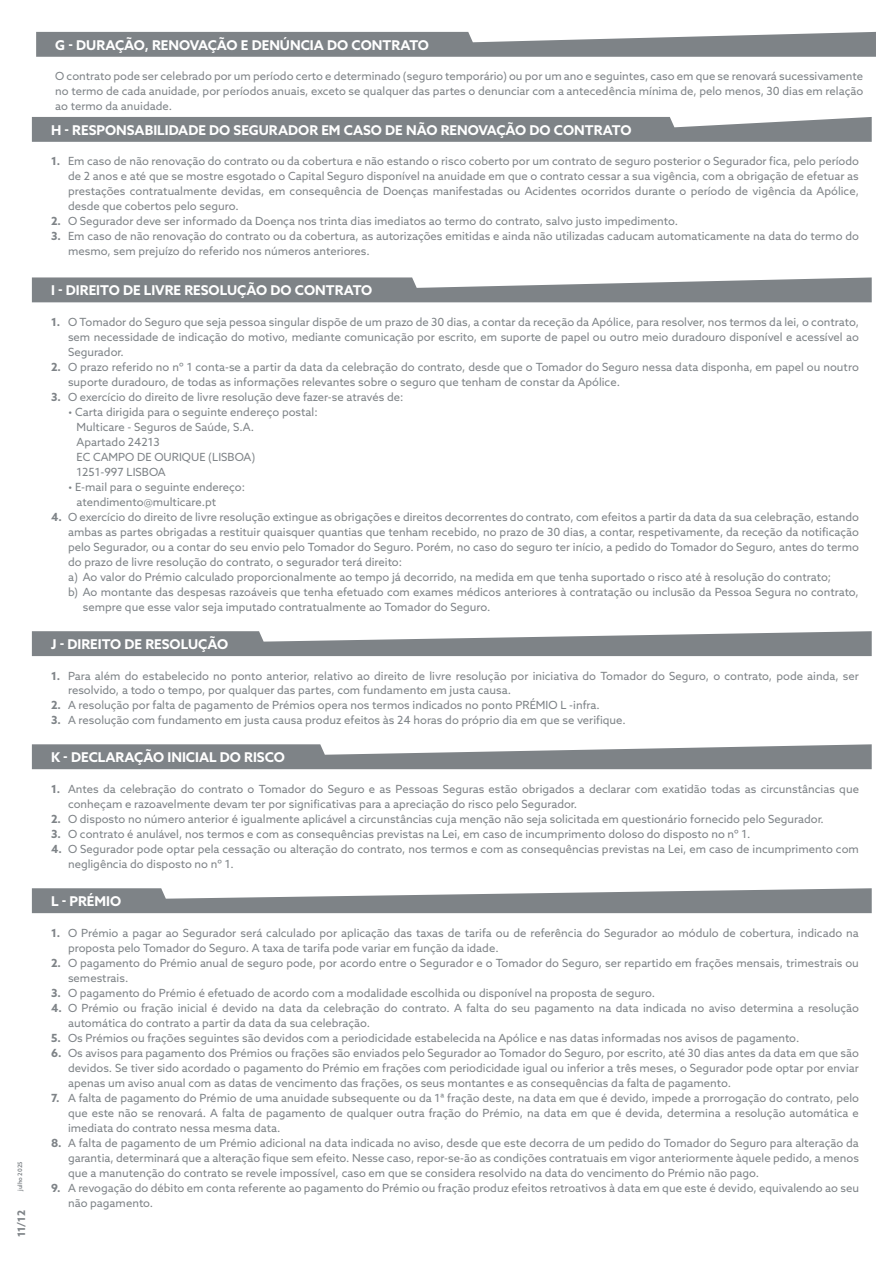
<style>
.page{position:relative;width:893px;height:1263px;background:#fff}
.page>*{position:absolute;margin:0;border:0;box-sizing:border-box;transform-origin:0 0}
.t1{font:700 13.5px "Azo Sans";color:#fff}
.t2{font:11.25px/15px "Azo Sans";color:#7e8387}
.t3{font:700 10.5px "Azo Sans";color:#7e8387}
.t4{font:500 6px "Azo Sans";color:#7e8387}
.s1{font-weight:700}
</style>
<div class="page">
<svg style="left:32px;top:277px;width:840px;height:25px;background:#8f9396"></svg>
<svg style="left:32px;top:631px;width:840px;height:25px;background:#92969a"></svg>
<svg style="left:32px;top:744px;width:840px;height:25px;background:#919598"></svg>
<svg style="left:32px;top:888px;width:840px;height:25px"></svg>
<svg style="left:32px;top:117px;width:840px;height:25px;background:#85898d"></svg>
<svg style="left:36px;top:32px;width:840px;height:25px;background:#8c9094"></svg>
<p class="t4" style="left:16px;top:1191px;width:31px;rotate:-90deg">julho 2025</p>
<p class="t3" style="left:17px;top:1237px;width:29px;rotate:-90deg">11/12</p>
<p class="t1" style="left:55px;top:39px;width:375px">G - DURAÇÃO, RENOVAÇÃO E DENÚNCIA DO CONTRATO</p>
<p class="t2" style="left:55px;top:70px;width:809px;text-align:justify">O contrato pode ser celebrado por um período certo e determinado (seguro temporário) ou por um ano e seguintes, caso em que se renovará sucessivamente no termo de cada anuidade, por períodos anuais, exceto se qualquer das partes o denunciar com a antecedência mínima de, pelo menos, 30 dias em relação ao termo da anuidade.</p>
<p class="t1" style="left:51px;top:124px;width:582px">H - RESPONSABILIDADE DO SEGURADOR EM CASO DE NÃO RENOVAÇÃO DO CONTRATO</p>
<p class="t2" style="left:68px;top:155px;width:792px;text-align:justify;text-indent:-17px"><span class="s1">1.</span> Em caso de não renovação do contrato ou da cobertura e não estando o risco coberto por um contrato de seguro posterior o Segurador fica, pelo período de 2 anos e até que se mostre esgotado o Capital Seguro disponível na anuidade em que o contrato cessar a sua vigência, com a obrigação de efetuar as prestações contratualmente devidas, em consequência de Doenças manifestadas ou Acidentes ocorridos durante o período de vigência da Apólice, desde que cobertos pelo seguro.</p>
<p class="t2" style="left:51px;top:215px;width:628px"><span class="s1">2.</span> O Segurador deve ser informado da Doença nos trinta dias imediatos ao termo do contrato, salvo justo impedimento.</p>
<p class="t2" style="left:68px;top:230px;width:792px;text-indent:-17px"><span class="s1">3.</span> Em caso de não renovação do contrato ou da cobertura, as autorizações emitidas e ainda não utilizadas caducam automaticamente na data do termo do mesmo, sem prejuízo do referido nos números anteriores.</p>
<p class="t1" style="left:51px;top:285px;width:323px">I - DIREITO DE LIVRE RESOLUÇÃO DO CONTRATO</p>
<p class="t2" style="left:68px;top:315px;width:792px;text-align:justify;text-indent:-17px"><span class="s1">1.</span> O Tomador do Seguro que seja pessoa singular dispõe de um prazo de 30 dias, a contar da receção da Apólice, para resolver, nos termos da lei, o contrato, sem necessidade de indicação do motivo, mediante comunicação por escrito, em suporte de papel ou outro meio duradouro disponível e acessível ao Segurador.</p>
<p class="t2" style="left:68px;top:360px;width:792px;text-indent:-17px"><span class="s1">2.</span> O prazo referido no nº 1 conta-se a partir da data da celebração do contrato, desde que o Tomador do Seguro nessa data disponha, em papel ou noutro suporte duradouro, de todas as informações relevantes sobre o seguro que tenham de constar da Apólice.</p>
<p class="t2" style="left:51px;top:390px;width:354px"><span class="s1">3.</span> O exercício do direito de livre resolução deve fazer-se através de:</p>
<p class="t2" style="left:77px;top:405px;width:243px;text-indent:-8px">• Carta dirigida para o seguinte endereço postal:<br>Multicare - Seguros de Saúde, S.A.<br>Apartado 24213<br>EC CAMPO DE OURIQUE (LISBOA)<br>1251-997 LISBOA</p>
<p class="t2" style="left:77px;top:480px;width:170px;text-indent:-8px">• E-mail para o seguinte endereço: atendimento@multicare.pt</p>
<p class="t2" style="left:51px;top:510px;width:809px"><span class="s1">4.</span> O exercício do direito de livre resolução extingue as obrigações e direitos decorrentes do contrato, com efeitos a partir da data da sua celebração, estando</p>
<p class="t2" style="left:68px;top:525px;width:792px">ambas as partes obrigadas a restituir quaisquer quantias que tenham recebido, no prazo de 30 dias, a contar, respetivamente, da receção da notificação</p>
<p class="t2" style="left:68px;top:540px;width:792px">pelo Segurador, ou a contar do seu envio pelo Tomador do Seguro. Porém, no caso do seguro ter início, a pedido do Tomador do Seguro, antes do termo</p>
<p class="t2" style="left:68px;top:555px;width:336px">do prazo de livre resolução do contrato, o segurador terá direito:</p>
<p class="t2" style="left:68px;top:570px;width:765px">a) Ao valor do Prémio calculado proporcionalmente ao tempo já decorrido, na medida em que tenha suportado o risco até à resolução do contrato;</p>
<p class="t2" style="left:68px;top:585px;width:792px">b) Ao montante das despesas razoáveis que tenha efetuado com exames médicos anteriores à contratação ou inclusão da Pessoa Segura no contrato,</p>
<p class="t2" style="left:83px;top:600px;width:409px">sempre que esse valor seja imputado contratualmente ao Tomador do Seguro.</p>
<p class="t1" style="left:51px;top:638px;width:179px">J - DIREITO DE RESOLUÇÃO</p>
<p class="t2" style="left:68px;top:669px;width:792px;text-indent:-17px"><span class="s1">1.</span> Para além do estabelecido no ponto anterior, relativo ao direito de livre resolução por iniciativa do Tomador do Seguro, o contrato, pode ainda, ser resolvido, a todo o tempo, por qualquer das partes, com fundamento em justa causa.</p>
<p class="t2" style="left:51px;top:698px;width:550px"><span class="s1">2.</span> A resolução por falta de pagamento de Prémios opera nos termos indicados no ponto PRÉMIO L -infra.</p>
<p class="t2" style="left:51px;top:713px;width:576px"><span class="s1">3.</span> A resolução com fundamento em justa causa produz efeitos às 24 horas do próprio dia em que se verifique.</p>
<p class="t1" style="left:51px;top:751px;width:236px">K - DECLARAÇÃO INICIAL DO RISCO</p>
<p class="t2" style="left:68px;top:782px;width:792px;text-indent:-17px"><span class="s1">1.</span> Antes da celebração do contrato o Tomador do Seguro e as Pessoas Seguras estão obrigados a declarar com exatidão todas as circunstâncias que conheçam e razoavelmente devam ter por significativas para a apreciação do risco pelo Segurador.</p>
<p class="t2" style="left:51px;top:812px;width:774px"><span class="s1">2.</span> O disposto no número anterior é igualmente aplicável a circunstâncias cuja menção não seja solicitada em questionário fornecido pelo Segurador.</p>
<p class="t2" style="left:51px;top:827px;width:701px"><span class="s1">3.</span> O contrato é anulável, nos termos e com as consequências previstas na Lei, em caso de incumprimento doloso do disposto no nº 1.</p>
<p class="t2" style="left:68px;top:842px;width:792px;text-indent:-17px"><span class="s1">4.</span> O Segurador pode optar pela cessação ou alteração do contrato, nos termos e com as consequências previstas na Lei, em caso de incumprimento com negligência do disposto no nº 1.</p>
<p class="t1" style="left:51px;top:895px;width:72px">L - PRÉMIO</p>
<p class="t2" style="left:68px;top:926px;width:792px;text-indent:-17px"><span class="s1">1.</span> O Prémio a pagar ao Segurador será calculado por aplicação das taxas de tarifa ou de referência do Segurador ao módulo de cobertura, indicado na proposta pelo Tomador do Seguro. A taxa de tarifa pode variar em função da idade.</p>
<p class="t2" style="left:68px;top:956px;width:792px;text-indent:-17px"><span class="s1">2.</span> O pagamento do Prémio anual de seguro pode, por acordo entre o Segurador e o Tomador do Seguro, ser repartido em frações mensais, trimestrais ou semestrais.</p>
<p class="t2" style="left:51px;top:986px;width:606px"><span class="s1">3.</span> O pagamento do Prémio é efetuado de acordo com a modalidade escolhida ou disponível na proposta de seguro.</p>
<p class="t2" style="left:68px;top:1001px;width:792px;text-indent:-17px"><span class="s1">4.</span> O Prémio ou fração inicial é devido na data da celebração do contrato. A falta do seu pagamento na data indicada no aviso determina a resolução automática do contrato a partir da data da sua celebração.</p>
<p class="t2" style="left:51px;top:1031px;width:750px"><span class="s1">5.</span> Os Prémios ou frações seguintes são devidos com a periodicidade estabelecida na Apólice e nas datas informadas nos avisos de pagamento.</p>
<p class="t2" style="left:68px;top:1046px;width:792px;text-align:justify;text-indent:-17px"><span class="s1">6.</span> Os avisos para pagamento dos Prémios ou frações são enviados pelo Segurador ao Tomador do Seguro, por escrito, até 30 dias antes da data em que são devidos. Se tiver sido acordado o pagamento do Prémio em frações com periodicidade igual ou inferior a três meses, o Segurador pode optar por enviar apenas um aviso anual com as datas de vencimento das frações, os seus montantes e as consequências da falta de pagamento.</p>
<p class="t2" style="left:68px;top:1091px;width:792px;text-align:justify;text-indent:-17px"><span class="s1">7.</span> A falta de pagamento do Prémio de uma anuidade subsequente ou da 1ª fração deste, na data em que é devido, impede a prorrogação do contrato, pelo que este não se renovará. A falta de pagamento de qualquer outra fração do Prémio, na data em que é devida, determina a resolução automática e imediata do contrato nessa mesma data.</p>
<p class="t2" style="left:68px;top:1136px;width:792px;text-align:justify;text-indent:-17px"><span class="s1">8.</span> A falta de pagamento de um Prémio adicional na data indicada no aviso, desde que este decorra de um pedido do Tomador do Seguro para alteração da garantia, determinará que a alteração fique sem efeito. Nesse caso, repor-se-ão as condições contratuais em vigor anteriormente àquele pedido, a menos que a manutenção do contrato se revele impossível, caso em que se considera resolvido na data do vencimento do Prémio não pago.</p>
<p class="t2" style="left:68px;top:1181px;width:792px;text-indent:-17px"><span class="s1">9.</span> A revogação do débito em conta referente ao pagamento do Prémio ou fração produz efeitos retroativos à data em que este é devido, equivalendo ao seu não pagamento.</p>
</div>
